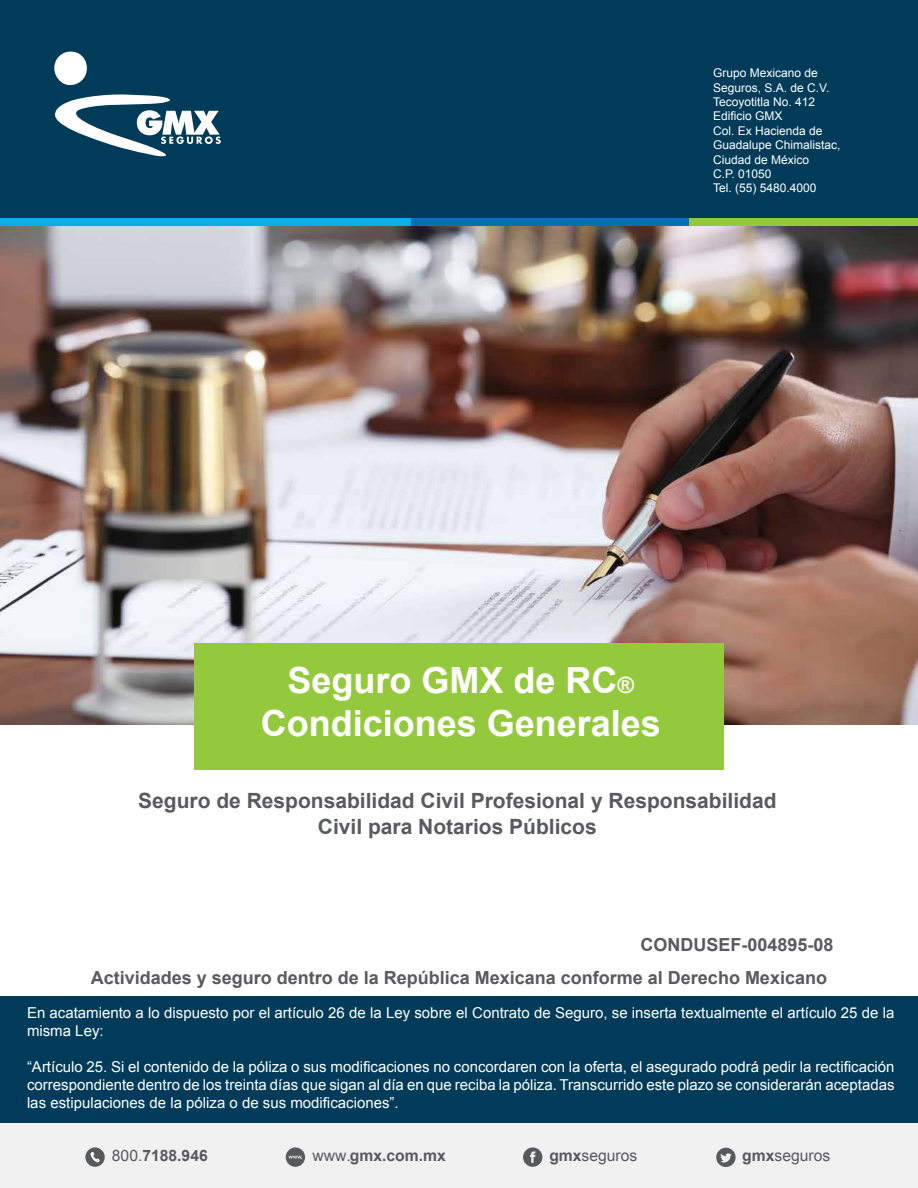
<style>
.page{position:relative;width:918px;height:1188px;background:#fff}
.page>*{position:absolute;margin:0;border:0;box-sizing:border-box;transform-origin:0 0}
.t1{font:700 36px/43.2px "Arial";color:#fff;text-align:center}
.t2{font:700 21px/25.2px "Arial";color:#585a5b;text-align:center}
.t3{font:700 18px/33.3px "Arial";color:#585a5b}
.t4{font:700 15.75px "Arial";color:#58595b}
.t5{font:15.75px "Arial";color:#58595b}
.t6{font:15px/18px "Arial";color:#fff}
.t7{font:12px/14.4px "Arial";color:#fff}
.s1{font-size:22.5px}
.s2{font-weight:400}
.s3{font-weight:700}
</style>
<div class="page">
<div style="left:0;top:0;width:918px;height:218px;background:#003c5a"></div>
<svg style="left:54px;top:51px;width:33px;height:35px"></svg>
<svg style="left:55px;top:94px;width:166px;height:63px"></svg>
<div style="left:689px;top:218px;width:229px;height:13px;background:#95c93d"></div>
<div style="left:410px;top:218px;width:279px;height:13px;background:#0070b9"></div>
<div style="left:0;top:218px;width:410px;height:13px;background:#00b0f0"></div>
<div style="left:0;top:1123px;width:918px;height:65px;background:#f1f1f2"></div>
<svg style="left:523px;top:1147px;width:19px;height:20px"></svg>
<svg style="left:716px;top:1148px;width:20px;height:19px"></svg>
<div style="left:286px;top:1147px;width:19px;height:20px;background:#58595b;border-radius:50%"></div>
<svg style="left:289px;top:1156px;width:13px;height:3px"></svg>
<svg style="left:85px;top:1147px;width:20px;height:20px"></svg>
<svg style="left:90px;top:1152px;width:10px;height:10px"></svg>
<img style="left:1px;top:226px;width:916px;height:498px">
<div style="left:195px;top:643px;width:529px;height:127px;background:#95c93d"></div>
<div style="left:1px;top:996px;width:917px;height:127px;background:#003c5a"></div>
<p class="t7" style="left:713px;top:66px;width:129px">Grupo Mexicano de<br>Seguros, S.A. de C.V.<br>Tecoyotitla No. 412<br>Edificio GMX<br>Col. Ex Hacienda de<br>Guadalupe Chimalistac,<br>Ciudad de México<br>C.P. 01050<br>Tel. (55) 5480.4000</p>
<h1 class="t1" style="left:261px;top:660px;width:402px">Seguro GMX de RC<span class="s1">®<br></span>Condiciones Generales</h1>
<h2 class="t2" style="left:138px;top:789px;width:640px">Seguro de Responsabilidad Civil Profesional y Responsabilidad<br>Civil para Notarios Públicos</h2>
<p class="t3" style="left:91px;top:929px;width:744px;text-indent:550px">CONDUSEF-004895-08<br>Actividades y seguro dentro de la República Mexicana conforme al Derecho Mexicano</p>
<p class="t6" style="left:27px;top:1004px;width:869px">En acatamiento a lo dispuesto por el artículo 26 de la Ley sobre el Contrato de Seguro, se inserta textualmente el artículo 25 de la misma Ley:</p>
<p class="t6" style="left:27px;top:1058px;width:869px;text-align:justify">“Artículo 25. Si el contenido de la póliza o sus modificaciones no concordaren con la oferta, el asegurado podrá pedir la rectificación correspondiente dentro de los treinta días que sigan al día en que reciba la póliza. Transcurrido este plazo se considerarán aceptadas las estipulaciones de la póliza o de sus modificaciones”.</p>
<p class="t4" style="left:112px;top:1145px;width:97px"><span class="s2">800.</span>7188.946</p>
<p class="t4" style="left:312px;top:1145px;width:135px"><span class="s2">www.</span>gmx.com.mx</p>
<p class="t5" style="left:549px;top:1145px;width:90px"><span class="s3">gmx</span>seguros</p>
<p class="t5" style="left:742px;top:1145px;width:90px"><span class="s3">gmx</span>seguros</p>
</div>
